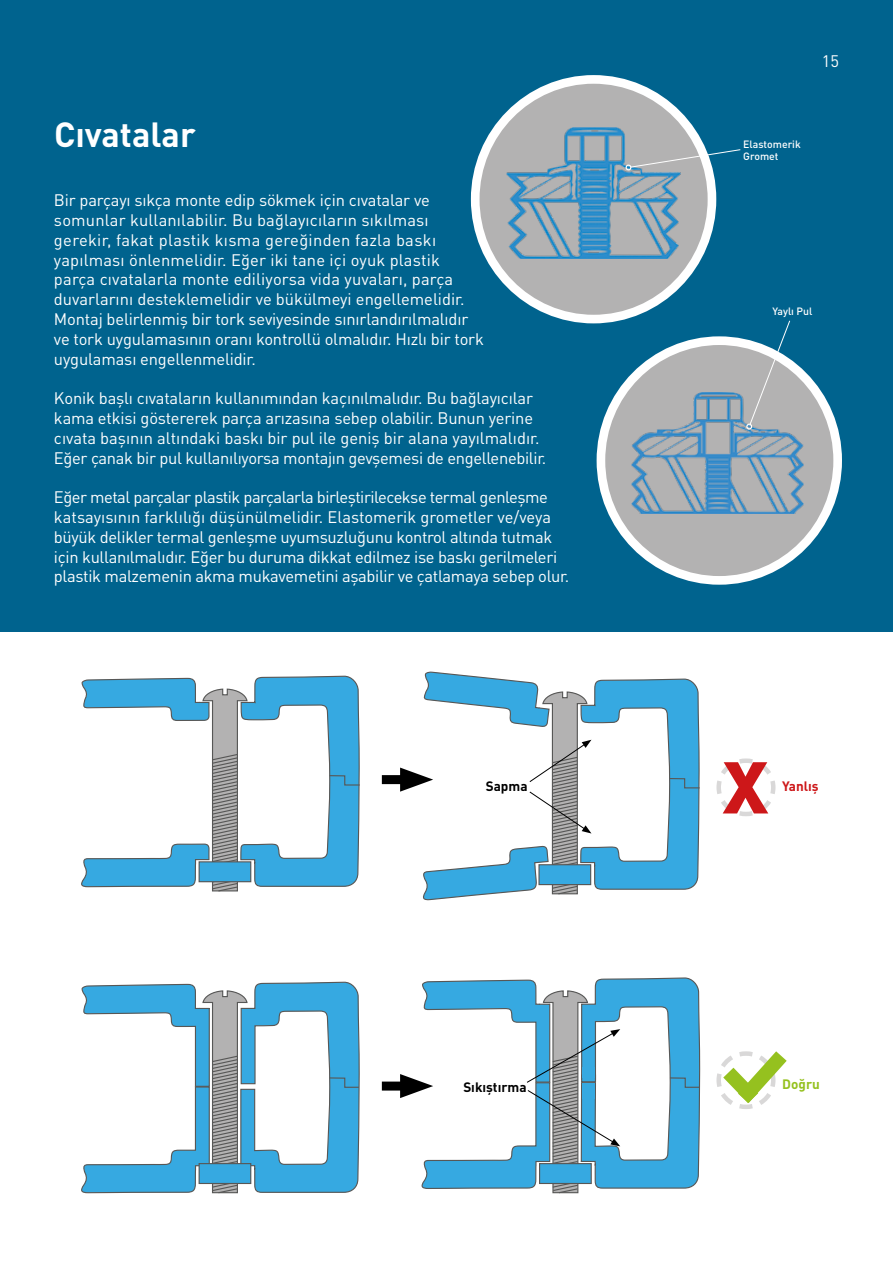
<style>
.page{position:relative;width:893px;height:1263px;background:#fff}
.page>*{position:absolute;margin:0;border:0;box-sizing:border-box;transform-origin:0 0}
.t1{font:900 72px "DIN Pro";color:#cd1719}
.t2{font:700 34.5px "DIN Pro";color:#fff}
.t3{font:16.5px/19.8px "DIN Pro";letter-spacing:-.01em;color:#fff}
.t4{font:700 13.5px "DIN Pro";color:#000}
.t5{font:700 13.5px "DIN Pro";color:#cd1719}
.t6{font:700 13.5px "DIN Pro";color:#95c11f}
.t7{font:500 10.5px/12.6px "DIN Pro";color:#fff}
</style>
<div class="page">
<div style="left:0;top:0;width:893px;height:631px;background:#00638e"></div>
<div style="left:475px;top:79px;width:237px;height:240px;background:#b3b2b2;border-radius:50%"></div>
<div style="left:471px;top:75px;width:245px;height:248px;border:9px solid #fff;border-radius:50%"></div>
<img style="left:506px;top:128px;width:175px;height:131px">
<div style="left:601px;top:341px;width:237px;height:239px;background:#b3b2b2;border-radius:50%"></div>
<div style="left:597px;top:336px;width:245px;height:249px;border:9px solid #fff;border-radius:50%"></div>
<img style="left:631px;top:392px;width:172px;height:121px">
<svg style="left:81px;top:675px;width:279px;height:519px"></svg>
<div style="left:199px;top:1163px;width:52px;height:20px;background:#36a9e1"></div>
<div style="left:199px;top:1163px;width:52px;height:21px;border:1px solid #575756"></div>
<svg style="left:716px;top:758px;width:60px;height:58px"></svg>
<svg style="left:716px;top:1051px;width:71px;height:58px"></svg>
<div style="left:382px;top:775px;width:32px;height:9px;background:#000"></div>
<div style="left:382px;top:1081px;width:32px;height:9px;background:#000"></div>
<svg style="left:400px;top:671px;width:301px;height:523px"></svg>
<svg style="left:624px;top:149px;width:117px;height:23px"></svg>
<svg style="left:749px;top:320px;width:42px;height:105px"></svg>
<div style="left:746px;top:423px;width:6px;height:7px;border:1px solid #fff;border-radius:50%"></div>
<h2 class="t2" style="left:54px;top:111px;width:143px">Cıvatalar</h2>
<p class="t3" style="left:54px;top:190px;width:431px">Bir parçayı sıkça monte edip sökmek için cıvatalar ve somunlar kullanılabilir. Bu bağlayıcıların sıkılması gerekir, fakat plastik kısma gereğinden fazla baskı yapılması önlenmelidir. Eğer iki tane içi oyuk plastik parça cıvatalarla monte ediliyorsa vida yuvaları, parça duvarlarını desteklemelidir ve bükülmeyi engellemelidir.<br>Montaj belirlenmiş bir tork seviyesinde sınırlandırılmalıdır ve tork uygulamasının oranı kontrollü olmalıdır. Hızlı bir tork uygulaması engellenmelidir.</p>
<p class="t3" style="left:54px;top:388px;width:494px">Konik başlı cıvataların kullanımından kaçınılmalıdır. Bu bağlayıcılar kama etkisi göstererek parça arızasına sebep olabilir. Bunun yerine cıvata başının altındaki baskı bir pul ile geniş bir alana yayılmalıdır.<br>Eğer çanak bir pul kullanılıyorsa montajın gevşemesi de engellenebilir.</p>
<p class="t3" style="left:54px;top:487px;width:517px">Eğer metal parçalar plastik parçalarla birleştirilecekse termal genleşme katsayısının farklılığı düşünülmelidir. Elastomerik grometler ve/veya büyük delikler termal genleşme uyumsuzluğunu kontrol altında tutmak için kullanılmalıdır. Eğer bu duruma dikkat edilmez ise baskı gerilmeleri plastik malzemenin akma mukavemetini aşabilir ve çatlamaya sebep olur.</p>
<p class="t4" style="left:486px;top:776px;width:43px">Sapma</p>
<p class="t4" style="left:463px;top:1078px;width:65px">Sıkıştırma</p>
<p class="t3" style="left:822px;top:50px;width:19px">15</p>
<p class="t7" style="left:743px;top:137px;width:59px">Elastomerik<br>Gromet</p>
<p class="t7" style="left:773px;top:305px;width:41px">Yaylı Pul</p>
<h1 class="t1" style="left:723px;top:738px;width:47px">X</h1>
<p class="t5" style="left:782px;top:777px;width:38px">Yanlış</p>
<p class="t6" style="left:782px;top:1074px;width:39px">Doğru</p>
</div>
